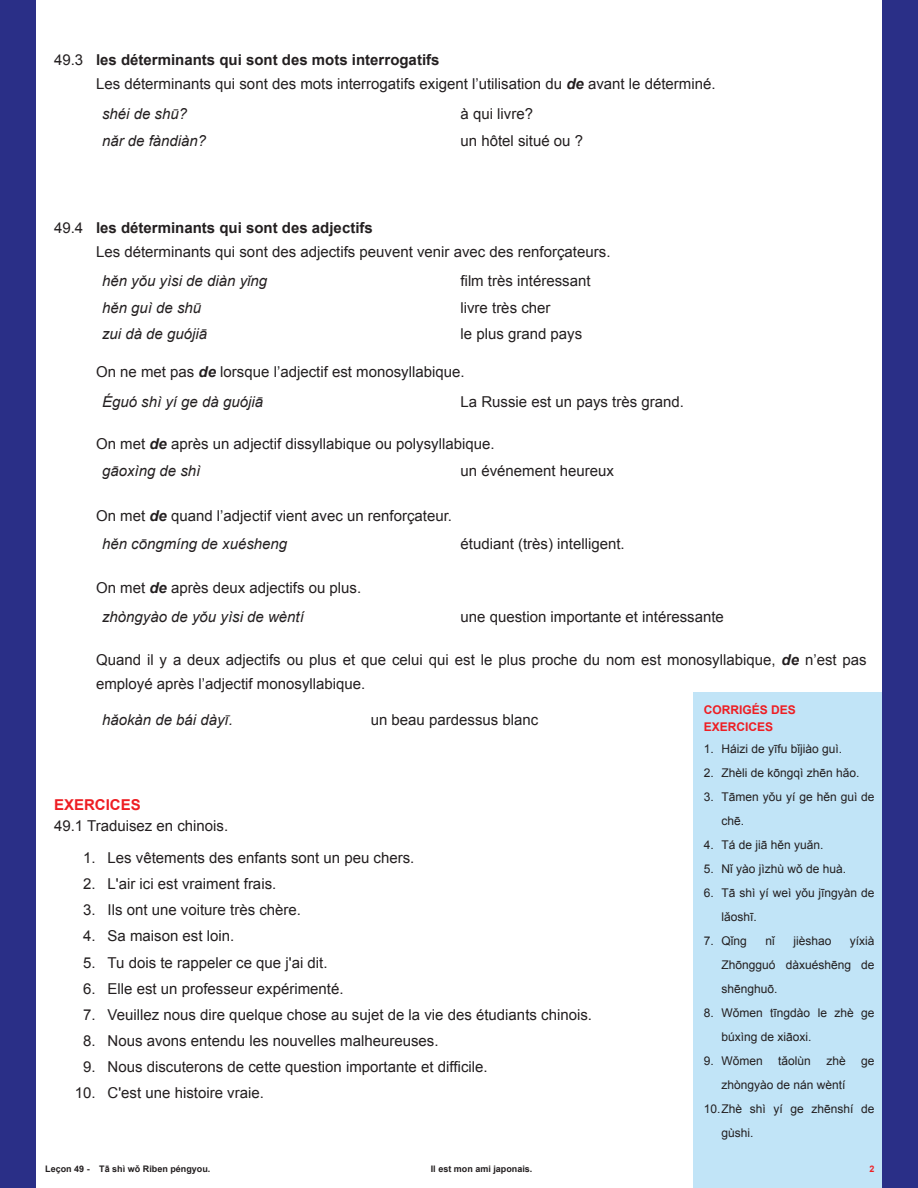
<style>
.page{position:relative;width:918px;height:1188px;background:#fff}
.page>*{position:absolute;margin:0;border:0;box-sizing:border-box;transform-origin:0 0}
.t1{font:15px/24px "Arial";color:#231f20}
.t2{font:italic 15px "Arial";color:#231f20}
.t3{font:700 15px "Arial";color:#231f20}
.t4{font:700 15px "Arial";color:#ee1e23}
.t5{font:12px/24px "Arial";color:#231f20}
.t6{font:700 12px/16.5px "Arial";color:#ee1e23}
.t7{font:700 9px "Arial";color:#231f20}
.t8{font:700 9px "Arial";color:#ee1e23}
.s1{font-weight:700;font-style:italic}
</style>
<div class="page">
<div style="left:693px;top:692px;width:189px;height:496px;background:#c1e4f7"></div>
<div style="left:0;top:0;width:36px;height:1188px;background:#2a2f87"></div>
<div style="left:882px;top:0;width:36px;height:1188px;background:#2a2f87"></div>
<p class="t1" style="left:54px;top:48px;width:31px">49.3</p>
<p class="t3" style="left:96px;top:50px;width:345px">les déterminants qui sont des mots interrogatifs</p>
<p class="t1" style="left:96px;top:72px;width:621px">Les déterminants qui sont des mots interrogatifs exigent l’utilisation du <span class="s1">de</span> avant le déterminé.</p>
<p class="t2" style="left:102px;top:104px;width:87px">shéi de shū?</p>
<p class="t1" style="left:461px;top:102px;width:74px">à qui livre?</p>
<p class="t2" style="left:102px;top:131px;width:106px">nǎr de fàndiàn?</p>
<p class="t1" style="left:461px;top:129px;width:124px">un hôtel situé ou ?</p>
<p class="t1" style="left:54px;top:216px;width:31px">49.4</p>
<p class="t3" style="left:96px;top:218px;width:278px">les déterminants qui sont des adjectifs</p>
<p class="t1" style="left:96px;top:240px;width:516px">Les déterminants qui sont des adjectifs peuvent venir avec des renforçateurs.</p>
<p class="t2" style="left:102px;top:271px;width:167px">hěn yǒu yìsi de diàn yǐng</p>
<p class="t1" style="left:461px;top:269px;width:132px">film très intéressant</p>
<p class="t2" style="left:102px;top:298px;width:101px">hěn guì de shū</p>
<p class="t1" style="left:461px;top:296px;width:92px">livre très cher</p>
<p class="t2" style="left:102px;top:325px;width:107px">zui dà de guójiā</p>
<p class="t1" style="left:461px;top:322px;width:123px">le plus grand pays</p>
<p class="t1" style="left:96px;top:360px;width:370px">On ne met pas <span class="s1">de</span> lorsque l’adjectif est monosyllabique.</p>
<p class="t2" style="left:102px;top:392px;width:162px">Éguó shì yí ge dà guójiā</p>
<p class="t1" style="left:461px;top:390px;width:225px">La Russie est un pays très grand.</p>
<p class="t1" style="left:96px;top:432px;width:400px">On met <span class="s1">de</span> après un adjectif dissyllabique ou polysyllabique.</p>
<p class="t2" style="left:102px;top:461px;width:100px">gāoxìng de shì</p>
<p class="t1" style="left:461px;top:458px;width:155px">un événement heureux</p>
<p class="t1" style="left:96px;top:504px;width:358px">On met <span class="s1">de</span> quand l’adjectif vient avec un renforçateur.</p>
<p class="t2" style="left:102px;top:534px;width:187px">hěn cōngmíng de xuésheng</p>
<p class="t1" style="left:461px;top:532px;width:166px">étudiant (très) intelligent.</p>
<p class="t1" style="left:96px;top:576px;width:267px">On met <span class="s1">de</span> après deux adjectifs ou plus.</p>
<p class="t2" style="left:102px;top:607px;width:203px">zhòngyào de yǒu yìsi de wèntí</p>
<p class="t1" style="left:461px;top:605px;width:265px">une question importante et intéressante</p>
<p class="t1" style="left:96px;top:648px;width:772px">Quand il y a deux adjectifs ou plus et que celui qui est le plus proche du nom est monosyllabique, <span class="s1">de</span> n’est pas employé après l’adjectif monosyllabique.</p>
<p class="t6" style="left:704px;top:702px;width:94px">CORRIGÉS DES<br>EXERCICES</p>
<p class="t5" style="left:704px;top:737px;width:12px">1.</p>
<p class="t5" style="left:704px;top:761px;width:12px">2.</p>
<p class="t5" style="left:704px;top:785px;width:12px">3.</p>
<p class="t5" style="left:704px;top:833px;width:12px">4.</p>
<p class="t5" style="left:704px;top:857px;width:12px">5.</p>
<p class="t5" style="left:704px;top:881px;width:12px">6.</p>
<p class="t5" style="left:704px;top:929px;width:12px">7.</p>
<p class="t2" style="left:102px;top:710px;width:132px">hǎokàn de bái dàyī.</p>
<p class="t1" style="left:371px;top:708px;width:169px">un beau pardessus blanc</p>
<p class="t5" style="left:722px;top:737px;width:122px">Háizi de yīfu bǐjiào guì.</p>
<p class="t5" style="left:722px;top:761px;width:140px">Zhèli de kōngqì zhēn hǎo.</p>
<p class="t5" style="left:722px;top:785px;width:155px">Tāmen yǒu yí ge hěn guì de chē.</p>
<p class="t5" style="left:722px;top:833px;width:104px">Tá de jiā hěn yuǎn.</p>
<p class="t5" style="left:722px;top:857px;width:126px">Nǐ yào jìzhù wǒ de huà.</p>
<p class="t5" style="left:722px;top:881px;width:155px">Tā shì yí weì yǒu jīngyàn de lǎoshī.</p>
<p class="t5" style="left:722px;top:929px;width:27px">Qǐng</p>
<p class="t5" style="left:765px;top:929px;width:11px">nǐ</p>
<p class="t5" style="left:793px;top:929px;width:40px">jièshao</p>
<p class="t4" style="left:54px;top:795px;width:88px">EXERCICES</p>
<p class="t1" style="left:54px;top:814px;width:176px">49.1 Traduisez en chinois.</p>
<p class="t1" style="left:83px;top:846px;width:14px">1.</p>
<p class="t1" style="left:108px;top:846px;width:308px">Les vêtements des enfants sont un peu chers.</p>
<p class="t1" style="left:83px;top:872px;width:14px">2.</p>
<p class="t1" style="left:108px;top:872px;width:170px">L'air ici est vraiment frais.</p>
<p class="t1" style="left:83px;top:898px;width:14px">3.</p>
<p class="t1" style="left:108px;top:898px;width:195px">Ils ont une voiture très chère.</p>
<p class="t1" style="left:83px;top:924px;width:14px">4.</p>
<p class="t1" style="left:108px;top:924px;width:128px">Sa maison est loin.</p>
<p class="t1" style="left:83px;top:950px;width:14px">5.</p>
<p class="t1" style="left:108px;top:950px;width:221px">Tu dois te rappeler ce que j'ai dit.</p>
<p class="t1" style="left:83px;top:976px;width:14px">6.</p>
<p class="t1" style="left:108px;top:976px;width:237px">Elle est un professeur expérimenté.</p>
<p class="t1" style="left:83px;top:1003px;width:14px">7.</p>
<p class="t1" style="left:108px;top:1003px;width:486px">Veuillez nous dire quelque chose au sujet de la vie des étudiants chinois.</p>
<p class="t1" style="left:83px;top:1029px;width:14px">8.</p>
<p class="t1" style="left:108px;top:1029px;width:332px">Nous avons entendu les nouvelles malheureuses.</p>
<p class="t1" style="left:83px;top:1055px;width:14px">9.</p>
<p class="t1" style="left:108px;top:1055px;width:382px">Nous discuterons de cette question importante et difficile.</p>
<p class="t1" style="left:75px;top:1081px;width:22px">10.</p>
<p class="t1" style="left:108px;top:1081px;width:158px">C'est une histoire vraie.</p>
<p class="t5" style="left:722px;top:929px;width:155px;text-align:justify;text-indent:128px">yíxià Zhōngguó dàxuéshēng de shēnghuō.</p>
<p class="t5" style="left:722px;top:1001px;width:155px">Wǒmen tīngdào le zhè ge búxìng de xiāoxi.</p>
<p class="t5" style="left:722px;top:1049px;width:43px">Wǒmen</p>
<p class="t5" style="left:778px;top:1049px;width:34px">tǎolùn</p>
<p class="t5" style="left:826px;top:1049px;width:21px">zhè</p>
<p class="t5" style="left:861px;top:1049px;width:15px">ge</p>
<p class="t5" style="left:722px;top:1073px;width:126px">zhòngyào de nán wèntí</p>
<p class="t5" style="left:722px;top:1121px;width:34px">gùshi.</p>
<p class="t5" style="left:704px;top:1001px;width:12px">8.</p>
<p class="t5" style="left:704px;top:1049px;width:12px">9.</p>
<p class="t5" style="left:704px;top:1097px;width:172px">10.Zhè shì yí ge zhēnshí de</p>
<p class="t7" style="left:45px;top:1163px;width:167px">Leçon 49 - Tā shì wǒ Riben péngyou.</p>
<p class="t7" style="left:431px;top:1163px;width:103px">Il est mon ami japonais.</p>
<p class="t8" style="left:870px;top:1163px;width:7px">2</p>
</div>
